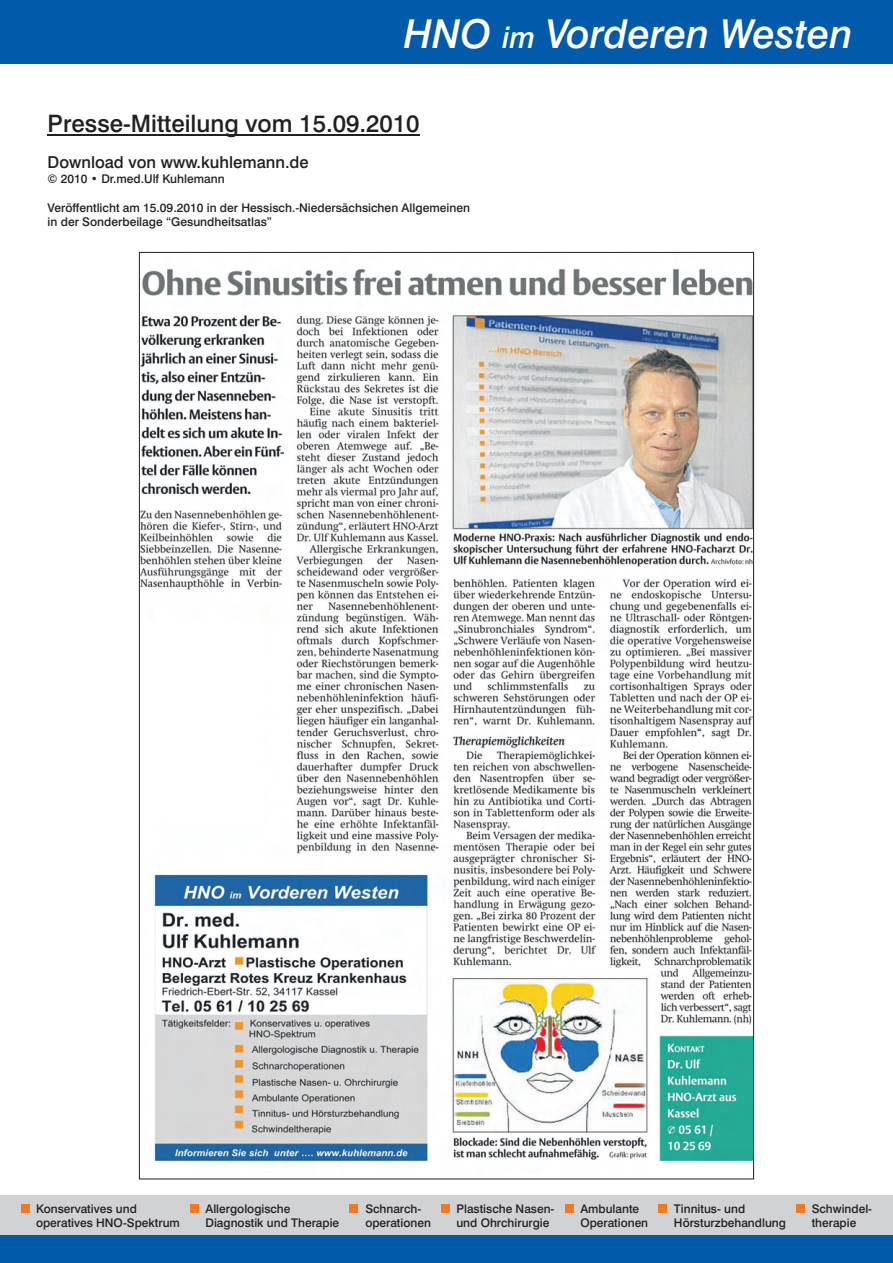
<style>
.page{position:relative;width:893px;height:1263px;background:#fff}
.page>*{position:absolute;margin:0;border:0;box-sizing:border-box;transform-origin:0 0}
.t1{font:italic 500 39.75px "Swiss 721 BT";color:#fff}
.t2{font:500 24px "Swiss 721 BT";color:#231f20}
.t3{font:500 16.5px "Swiss 721 BT";color:#231f20}
.t4{font:500 12px/14.4px "Swiss 721 BT";color:#231f20}
.t5{font:500 11.85px/14.2px "Swiss 721 BT";color:#231f20}
.s1{font-size:29.85px}
</style>
<div class="page">
<div style="left:0;top:1195px;width:893px;height:47px;background:#d1d2d4"></div>
<div style="left:0;top:0;width:893px;height:64px;background:#015aaa"></div>
<div style="left:0;top:1236px;width:893px;height:27px;background:#015aaa"></div>
<div style="left:441px;top:1204px;width:8px;height:9px;background:#f47921"></div>
<div style="left:21px;top:1204px;width:9px;height:9px;background:#f47921"></div>
<div style="left:190px;top:1204px;width:9px;height:9px;background:#f47921"></div>
<div style="left:565px;top:1204px;width:9px;height:9px;background:#f47921"></div>
<div style="left:658px;top:1204px;width:9px;height:9px;background:#f47921"></div>
<div style="left:350px;top:1204px;width:8px;height:9px;background:#f47921"></div>
<div style="left:796px;top:1204px;width:9px;height:9px;background:#f47921"></div>
<hr style="left:48px;top:135px;width:372px;height:1px;background:#231f20">
<img style="left:141px;top:268px;width:611px;height:893px">
<h1 class="t1" style="left:404px;top:18px;width:450px">HNO <span class="s1">im</span> Vorderen Westen</h1>
<h2 class="t2" style="left:48px;top:114px;width:374px">Presse-Mitteilung vom 15.09.2010</h2>
<h3 class="t3" style="left:48px;top:155px;width:263px">Download von www.kuhlemann.de</h3>
<p class="t4" style="left:48px;top:173px;width:179px">© 2010 • Dr.med.Ulf Kuhlemann</p>
<p class="t4" style="left:48px;top:201px;width:424px">Veröffentlicht am 15.09.2010 in der Hessisch.-Niedersächsichen Allgemeinen in der Sonderbeilage “Gesundheitsatlas”</p>
<p class="t5" style="left:206px;top:1203px;width:135px">Allergologische<br>Diagnostik und Therapie</p>
<p class="t5" style="left:580px;top:1203px;width:69px">Ambulante<br>Operationen</p>
<p class="t5" style="left:674px;top:1203px;width:114px">Tinnitus- und<br>Hörsturzbehandlung</p>
<p class="t5" style="left:812px;top:1203px;width:62px">Schwindel&shy;therapie</p>
<p class="t5" style="left:365px;top:1203px;width:67px">Schnarch&shy;operationen</p>
<p class="t5" style="left:36px;top:1203px;width:145px">Konservatives und operatives HNO-Spektrum</p>
<p class="t5" style="left:456px;top:1203px;width:100px">Plastische Nasen&shy;und Ohrchirurgie</p>
</div>
